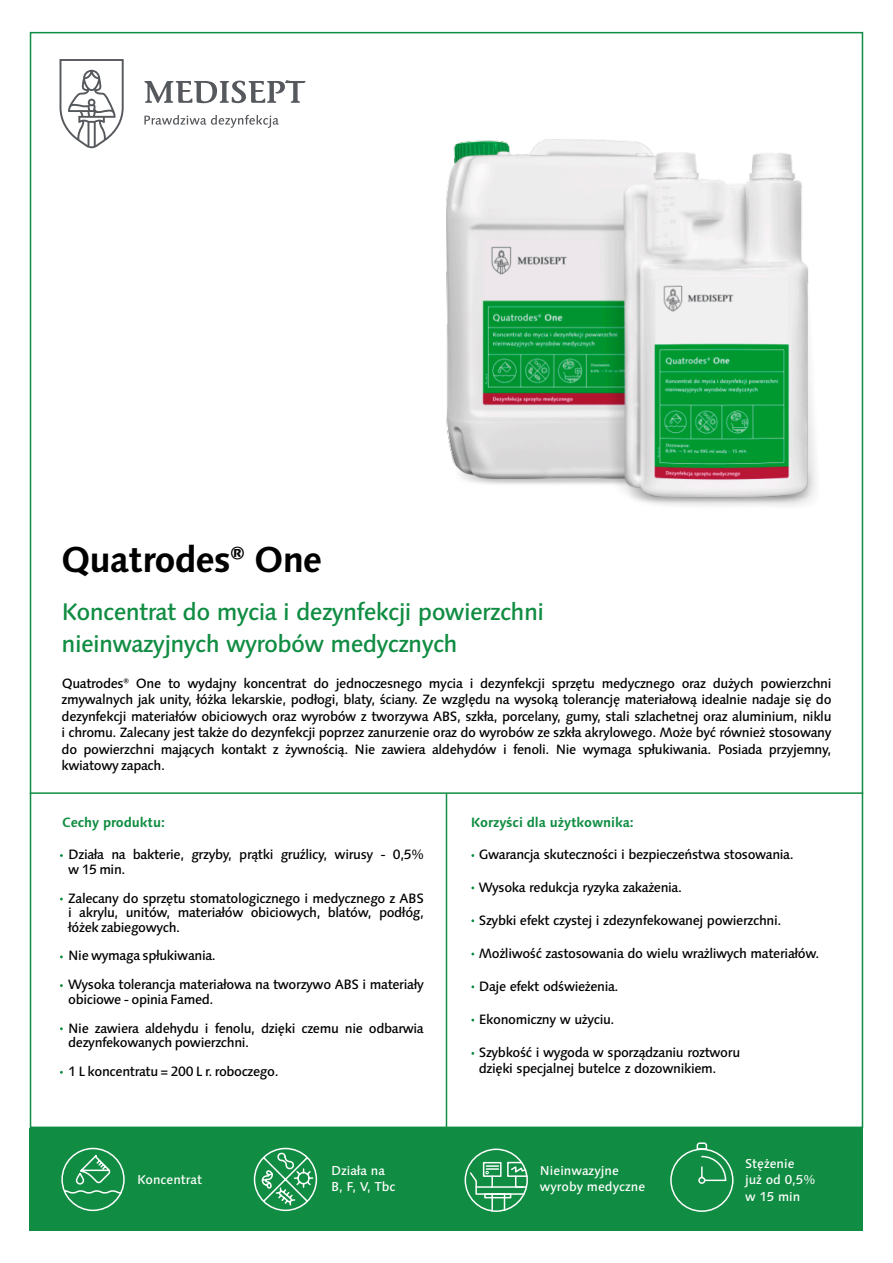
<style>
.page{position:relative;width:893px;height:1263px;background:#fff}
.page>*{position:absolute;margin:0;border:0;box-sizing:border-box;transform-origin:0 0}
.t1{font:700 36px "Syntax Next LT Pro";letter-spacing:-.03em;color:#000}
.t2{font:500 24px/32.1px "Syntax Next LT Pro";letter-spacing:-.03em;color:#108d42}
.t3{font:500 13.5px/16.5px "Syntax Next LT Pro";letter-spacing:-.03em;color:#000}
.t4{font:700 13.5px "Syntax Next LT Pro";letter-spacing:-.01em;color:#108d42}
.t5{font:500 12.9px/16px "Syntax Next LT Pro";color:#fefefe}
</style>
<div class="page">
<div style="left:30px;top:1128px;width:833px;height:102px;background:#108d42"></div>
<hr style="left:30px;top:792px;width:833px;height:2px;background:#108d42">
<hr style="left:446px;top:793px;width:1px;height:335px;background:#108d42">
<svg style="left:253px;top:1147px;width:65px;height:65px"></svg>
<svg style="left:61px;top:1147px;width:64px;height:65px"></svg>
<svg style="left:670px;top:1142px;width:64px;height:70px"></svg>
<div style="left:465px;top:1148px;width:63px;height:64px;border:2px solid #fefefe;border-radius:50%"></div>
<svg style="left:468px;top:1161px;width:60px;height:51px"></svg>
<img style="left:446px;top:139px;width:371px;height:367px">
<svg style="left:60px;top:59px;width:64px;height:89px"></svg>
<svg style="left:144px;top:80px;width:161px;height:23px"></svg>
<svg style="left:144px;top:115px;width:135px;height:13px"></svg>
<h1 class="t1" style="left:61px;top:545px;width:263px">Quatrodes® One</h1>
<h2 class="t2" style="left:62px;top:598px;width:484px">Koncentrat do mycia i dezynfekcji powierzchni nieinwazyjnych wyrobów medycznych</h2>
<p class="t3" style="left:62px;top:676px;width:771px;text-align:justify">Quatrodes® One to wydajny koncentrat do jednoczesnego mycia i dezynfekcji sprzętu medycznego oraz dużych powierzchni zmywalnych jak unity, łóżka lekarskie, podłogi, blaty, ściany. Ze względu na wysoką tolerancję materiałową idealnie nadaje się do dezynfekcji materiałów obiciowych oraz wyrobów z tworzywa ABS, szkła, porcelany, gumy, stali szlachetnej oraz aluminium, niklu i chromu. Zalecany jest także do dezynfekcji poprzez zanurzenie oraz do wyrobów ze szkła akrylowego. Może być również stosowany do powierzchni mających kontakt z żywnością. Nie zawiera aldehydów i fenoli. Nie wymaga spłukiwania. Posiada przyjemny, kwiatowy zapach.</p>
<p class="t4" style="left:62px;top:816px;width:104px">Cechy produktu:</p>
<p class="t4" style="left:471px;top:816px;width:164px">Korzyści dla użytkownika:</p>
<p class="t3" style="left:68px;top:848px;width:357px;line-height:14.4px">Działa na bakterie, grzyby, prątki gruźlicy, wirusy - 0,5% w 15 min.</p>
<p class="t3" style="left:68px;top:892px;width:357px;line-height:14.4px;text-align:justify">Zalecany do sprzętu stomatologicznego i medycznego z ABS i akrylu, unitów, materiałów obiciowych, blatów, podłóg, łóżek zabiegowych.</p>
<p class="t3" style="left:68px;top:942px;width:357px;line-height:29px">Nie wymaga spłukiwania.<br>Wysoka tolerancja materiałowa na tworzywo ABS i materiały</p>
<p class="t3" style="left:68px;top:986px;width:357px;line-height:29px">obiciowe - opinia Famed.<br>Nie zawiera aldehydu i fenolu, dzięki czemu nie odbarwia</p>
<p class="t3" style="left:68px;top:1029px;width:212px;line-height:29px">dezynfekowanych powierzchni.<br>1 L koncentratu = 200 L r. roboczego.</p>
<p class="t3" style="left:479px;top:847px;width:316px">Gwarancja skuteczności i bezpieczeństwa stosowania.</p>
<p class="t3" style="left:479px;top:880px;width:205px">Wysoka redukcja ryzyka zakażenia.</p>
<p class="t3" style="left:479px;top:913px;width:304px">Szybki efekt czystej i zdezynfekowanej powierzchni.</p>
<p class="t3" style="left:479px;top:946px;width:342px">Możliwość zastosowania do wielu wrażliwych materiałów.</p>
<p class="t3" style="left:479px;top:979px;width:141px">Daje efekt odświeżenia.</p>
<p class="t3" style="left:479px;top:1012px;width:137px">Ekonomiczny w użyciu.</p>
<p class="t3" style="left:479px;top:1045px;width:263px">Szybkość i wygoda w sporządzaniu roztworu dzięki specjalnej butelce z dozownikiem.</p>
<p class="t5" style="left:137px;top:1173px;width:66px">Koncentrat</p>
<p class="t5" style="left:540px;top:1164px;width:107px">Nieinwazyjne wyroby medyczne</p>
<p class="t5" style="left:745px;top:1157px;width:72px">Stężenie<br>już od 0,5% w 15 min</p>
<p class="t5" style="left:331px;top:1164px;width:66px">Działa na<br>B, F, V, Tbc</p>
</div>
